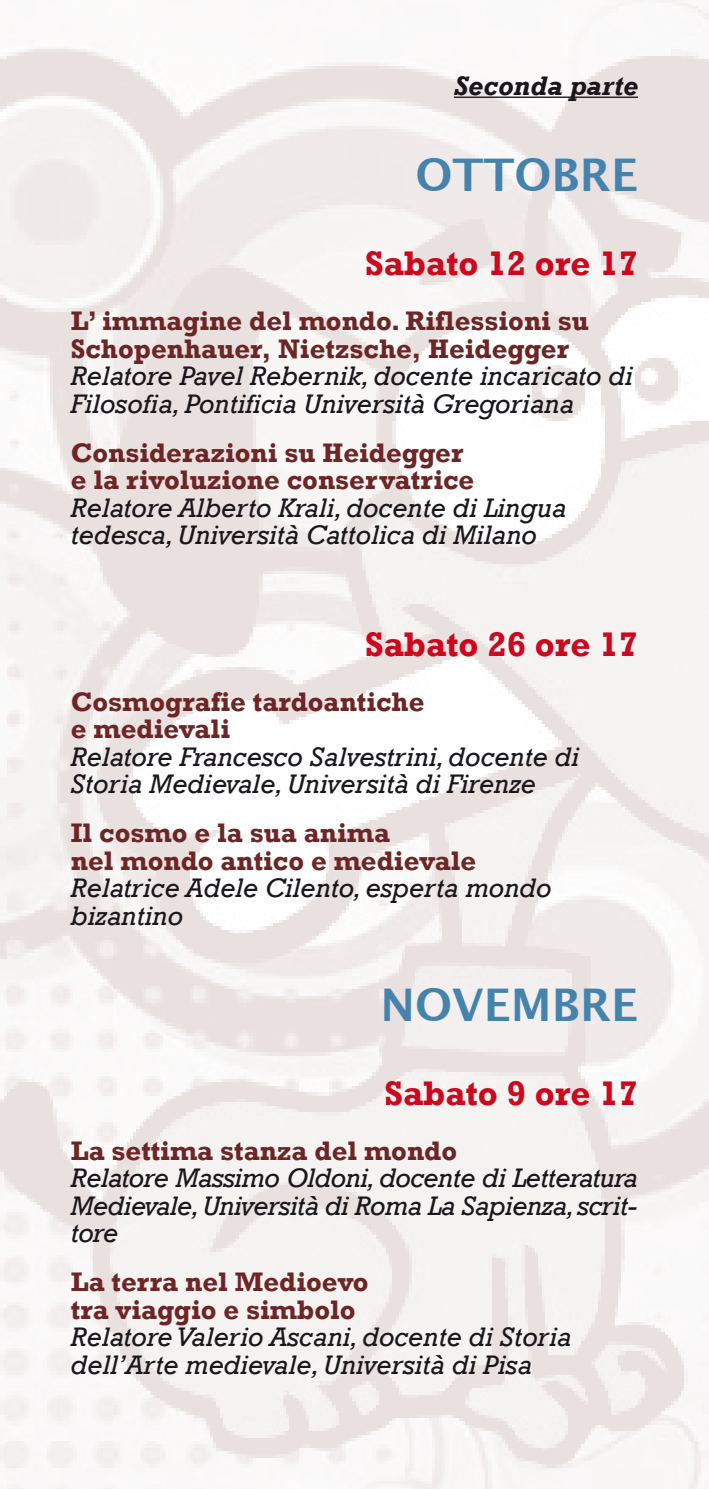
<style>
.page{position:relative;width:709px;height:1489px;background:#fff}
.page>*{position:absolute;margin:0;border:0;box-sizing:border-box;transform-origin:0 0}
.t1{font:700 45px "Lucida Grande";color:#4583ac}
.t2{font:700 35px "Rockwell";color:#cd071e}
.t3{font:italic 27.5px/27.5px "Rockwell";color:#1a171c}
.t4{font:700 27.5px/27.5px "Rockwell";color:#6d2525}
.t5{font:italic 700 27.5px "Rockwell";color:#1a171c}
</style>
<div class="page">
<img style="left:0;top:0;width:709px;height:1488px">
<hr style="left:454px;top:97px;width:184px;height:1px;background:#1a171c">
<p class="t5" style="left:454px;top:70px;width:186px">Seconda parte</p>
<h1 class="t1" style="left:415px;top:139px;width:224px">OTTOBRE</h1>
<p class="t2" style="left:365px;top:242px;width:274px">Sabato 12 ore 17</p>
<p class="t4" style="left:71px;top:307px;width:519px">L’ immagine del mondo. Riflessioni su<br>Schopenhauer, Nietzsche, Heidegger</p>
<p class="t3" style="left:71px;top:363px;width:563px">Relatore Pavel Rebernik, docente incaricato di<br>Filosofia, Pontificia Università Gregoriana</p>
<p class="t4" style="left:71px;top:438px;width:405px">Considerazioni su Heidegger e la rivoluzione conservatrice</p>
<p class="t3" style="left:71px;top:494px;width:497px">Relatore Alberto Krali, docente di Lingua tedesca, Università Cattolica di Milano</p>
<p class="t2" style="left:365px;top:622px;width:274px">Sabato 26 ore 17</p>
<p class="t4" style="left:71px;top:687px;width:355px">Cosmografie tardoantiche e medievali</p>
<p class="t3" style="left:71px;top:743px;width:510px">Relatore Francesco Salvestrini, docente di<br>Storia Medievale, Università di Firenze</p>
<p class="t4" style="left:71px;top:819px;width:407px">Il cosmo e la sua anima<br>nel mondo antico e medievale</p>
<p class="t3" style="left:71px;top:874px;width:482px">Relatrice Adele Cilento, esperta mondo bizantino</p>
<h1 class="t1" style="left:380px;top:968px;width:259px">NOVEMBRE</h1>
<p class="t2" style="left:384px;top:1071px;width:255px">Sabato 9 ore 17</p>
<p class="t4" style="left:71px;top:1136px;width:388px">La settima stanza del mondo</p>
<p class="t3" style="left:71px;top:1164px;width:569px;text-align:justify">Relatore Massimo Oldoni, docente di Letteratura Medievale, Università di Roma La Sapienza, scrit&shy;tore</p>
<p class="t4" style="left:71px;top:1267px;width:299px">La terra nel Medioevo tra viaggio e simbolo</p>
<p class="t3" style="left:71px;top:1323px;width:502px">Relatore Valerio Ascani, docente di Storia dell’Arte medievale, Università di Pisa</p>
</div>
